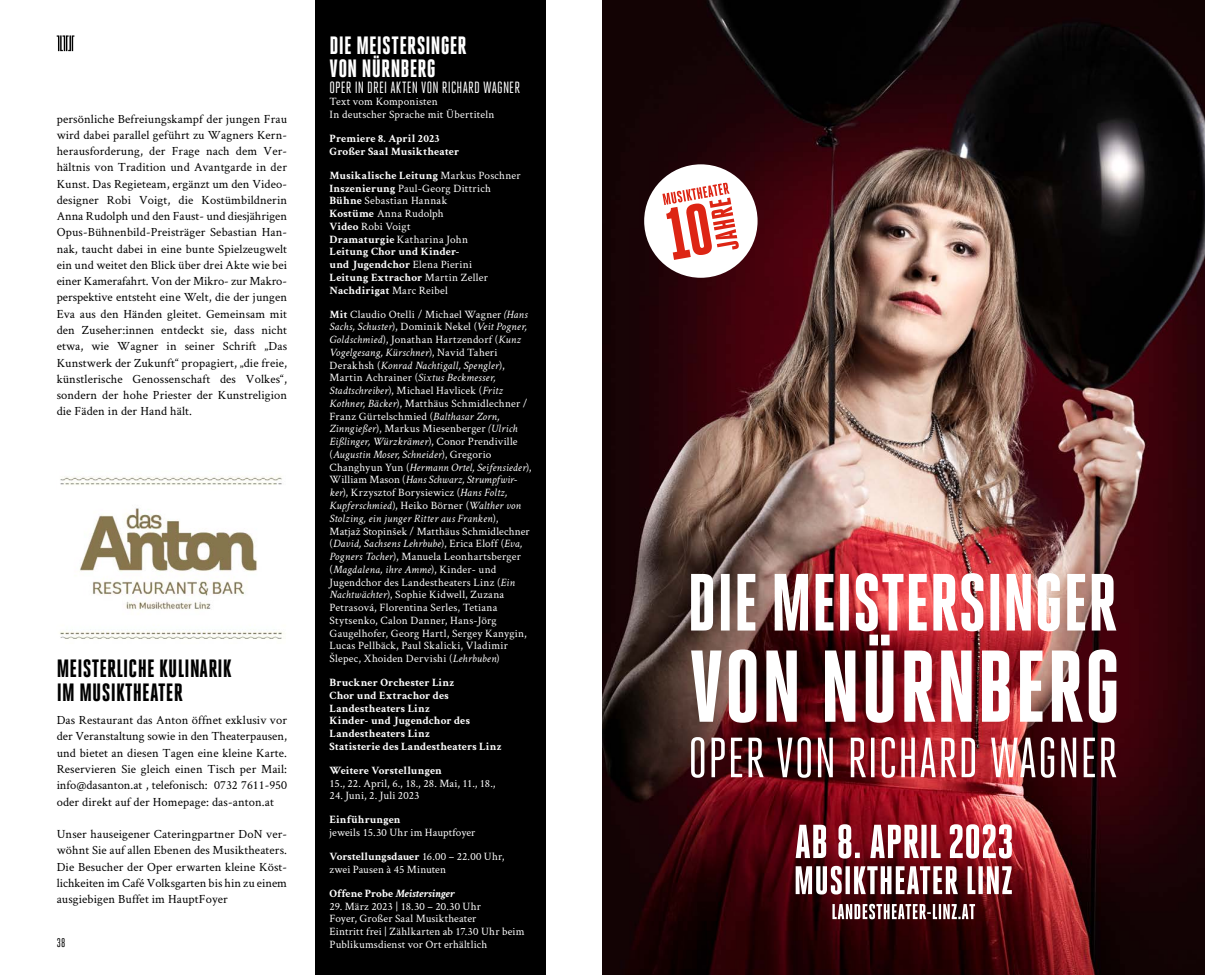
<style>
.page{position:relative;width:1205px;height:975px;background:#fff}
.page>*{position:absolute;margin:0;border:0;box-sizing:border-box;transform-origin:0 0}
.FOYER5_FLIESSTEXT{font:800 25px/23.8px "Heroic Condensed";letter-spacing:.01em;color:#000}
.FOYER5_KASTEN_Stückt{font:800 25px/22.5px "Heroic Condensed";letter-spacing:.01em;color:#fff}
.FOYER5_KASTEN_Stückt-2{font:16.25px "Heroic Condensed";letter-spacing:.01em;color:#fff}
.FOYER5_FLIESSTEXT-2{font:12.5px/16.2px "Crimson Text";letter-spacing:.01em;color:#000;text-align:justify}
.t1{font:12.5px "Heroic Condensed";color:#000}
.Fliesstext{font:11.25px/12.8px "Crimson Text";letter-spacing:.02em;color:#fff}
.Fliesstext-2{font:700 11.25px/12.8px "Crimson Text";letter-spacing:.01em;color:#fff}
.Fliesstext-3{font:11.25px "Crimson Text";color:#fff}
.Fliesstext-4{font:italic 700 11.25px "Crimson Text";letter-spacing:.005em;color:#fff}
.s1{font-weight:400}
.s2{font-weight:700}
.s3{font-style:italic}
.s4{font-style:normal}
</style>
<div class="page">
<img style="left:602px;top:0;width:603px;height:974px">
<div style="left:315px;top:0;width:231px;height:974px;background:#000"></div>
<img style="left:691px;top:737px;width:425px;height:40px">
<img style="left:691px;top:573px;width:425px;height:149px">
<svg style="left:795px;top:824px;width:217px;height:34px"></svg>
<svg style="left:832px;top:903px;width:143px;height:16px"></svg>
<svg style="left:795px;top:865px;width:217px;height:29px"></svg>
<div style="left:644px;top:164px;width:113px;height:114px;background:#fff;border-radius:50%"></div>
<svg style="left:662px;top:182px;width:77px;height:78px"></svg>
<img style="left:60px;top:476px;width:222px;height:163px">
<svg style="left:57px;top:35px;width:17px;height:16px"></svg>
<p class="FOYER5_KASTEN_Stückt" style="left:330px;top:34px;width:138px">DIE MEISTERSINGER<br>VON NÜRNBERG</p>
<p class="FOYER5_KASTEN_Stückt-2" style="left:330px;top:79px;width:192px">OPER IN DREI AKTEN VON RICHARD WAGNER</p>
<p class="Fliesstext" style="left:330px;top:95px;width:110px">Text vom Komponisten</p>
<p class="Fliesstext" style="left:330px;top:108px;width:166px">In deutscher Sprache mit Übertiteln</p>
<p class="Fliesstext-2" style="left:330px;top:132px;width:111px">Premiere 8. April 2023</p>
<p class="Fliesstext-2" style="left:330px;top:144px;width:131px">Großer Saal Musiktheater</p>
<p class="Fliesstext-2" style="left:330px;top:168px;width:192px">Musikalische Leitung <span class="s1">Markus Poschner</span></p>
<p class="Fliesstext" style="left:330px;top:181px;width:163px"><span class="s2">Inszenierung</span> Paul-Georg Dittrich</p>
<p class="Fliesstext" style="left:330px;top:194px;width:119px"><span class="s2">Bühne</span> Sebastian Hannak</p>
<p class="Fliesstext" style="left:330px;top:207px;width:116px"><span class="s2">Kostüme</span> Anna Rudolph</p>
<p class="Fliesstext" style="left:330px;top:219px;width:82px"><span class="s2">Video</span> Robi Voigt</p>
<p class="Fliesstext" style="left:330px;top:232px;width:140px"><span class="s2">Dramaturgie</span> Katharina John</p>
<p class="Fliesstext-2" style="left:330px;top:245px;width:144px">Leitung Chor und Kinder&shy;und Jugendchor <span class="s1">Elena Pierini</span></p>
<p class="Fliesstext-2" style="left:330px;top:270px;width:160px">Leitung Extrachor <span class="s1">Martin Zeller</span></p>
<p class="Fliesstext-2" style="left:330px;top:283px;width:120px">Nachdirigat <span class="s1">Marc Reibel</span></p>
<p class="Fliesstext" style="left:330px;top:307px;width:203px"><span class="s2">Mit</span> Claudio Otelli / Michael Wagner <span class="s3">(Hans Sachs, Schuster</span>), Dominik Nekel (<span class="s3">Veit Pogner, Goldschmied</span>), Jonathan Hartzendorf (<span class="s3">Kunz Vogelgesang, Kürschner</span>), Navid Taheri Derakhsh (<span class="s3">Konrad Nachtigall, Spengler</span>), Martin Achrainer (<span class="s3">Sixtus Beckmesser, Stadtschreiber</span>), Michael Havlicek (<span class="s3">Fritz Kothner, Bäcker</span>), Matthäus Schmidlechner / Franz Gürtelschmied (<span class="s3">Balthasar Zorn, Zinngießer</span>), Markus Miesenberger <span class="s3">(Ulrich Eißlinger, Würzkrämer</span>), Conor Prendiville (<span class="s3">Augustin Moser, Schneider</span>), Gregorio Changhyun Yun (<span class="s3">Hermann Ortel, Seifensieder</span>), William Mason (<span class="s3">Hans Schwarz, Strumpfwir&shy;ker</span>), Krzysztof Borysiewicz (<span class="s3">Hans Foltz, Kupferschmied</span>), Heiko Börner (<span class="s3">Walther von Stolzing, ein junger Ritter aus Franken</span>), Matjaž Stopinšek / Matthäus Schmidlechner (<span class="s3">David, Sachsens Lehrbube</span>), Erica Eloff (<span class="s3">Eva, Pogners Tocher</span>), Manuela Leonhartsberger (<span class="s3">Magdalena, ihre Amme</span>), Kinder- und Jugendchor des Landestheaters Linz (<span class="s3">Ein Nachtwächter</span>), Sophie Kidwell, Zuzana Petrasová, Florentina Serles, Tetiana Stytsenko, Calon Danner, Hans-Jörg Gaugelhofer, Georg Hartl, Sergey Kanygin, Lucas Pellbäck, Paul Skalicki, Vladimir Šlepec, Xhoiden Dervishi (<span class="s3">Lehrbuben</span>)</p>
<p class="Fliesstext-2" style="left:330px;top:675px;width:126px">Bruckner Orchester Linz</p>
<p class="Fliesstext-2" style="left:330px;top:688px;width:121px">Chor und Extrachor des</p>
<p class="Fliesstext-2" style="left:330px;top:701px;width:102px">Landestheaters Linz</p>
<p class="Fliesstext-2" style="left:330px;top:714px;width:142px">Kinder- und Jugendchor des</p>
<p class="Fliesstext-2" style="left:330px;top:726px;width:102px">Landestheaters Linz</p>
<p class="Fliesstext-2" style="left:330px;top:739px;width:173px">Statisterie des Landestheaters Linz</p>
<p class="Fliesstext-2" style="left:330px;top:763px;width:114px">Weitere Vorstellungen</p>
<p class="Fliesstext-3" style="left:330px;top:775px;width:167px">15., 22. April, 6., 18., 28. Mai, 11., 18.,</p>
<p class="Fliesstext" style="left:330px;top:789px;width:91px">24. Juni, 2. Juli 2023</p>
<p class="Fliesstext" style="left:330px;top:813px;width:147px"><span class="s2">Einführungen<br></span>jeweils 15.30 Uhr im Hauptfoyer</p>
<p class="Fliesstext-2" style="left:330px;top:849px;width:176px">Vorstellungsdauer <span class="s1">16.00 – 22.00 Uhr,</span></p>
<p class="Fliesstext" style="left:330px;top:862px;width:118px">zwei Pausen à 45 Minuten</p>
<p class="Fliesstext-4" style="left:330px;top:886px;width:127px"><span class="s4">Offene Probe</span> Meistersinger</p>
<p class="Fliesstext" style="left:330px;top:899px;width:153px">29. März 2023 | 18.30 – 20.30 Uhr<br>Foyer, Großer Saal Musiktheater</p>
<p class="Fliesstext" style="left:330px;top:924px;width:196px">Eintritt frei | Zählkarten ab 17.30 Uhr beim</p>
<p class="FOYER5_FLIESSTEXT-2" style="left:57px;top:110px;width:232px">persönliche Befreiungskampf der jungen Frau wird dabei parallel geführt zu Wagners Kern&shy;herausforderung, der Frage nach dem Ver&shy;hältnis von Tradition und Avantgarde in der Kunst. Das Regieteam, ergänzt um den Video&shy;designer Robi Voigt, die Kostümbildnerin Anna Rudolph und den Faust- und diesjährigen Opus-Bühnenbild-Preisträger Sebastian Han&shy;nak, taucht dabei in eine bunte Spielzeugwelt ein und weitet den Blick über drei Akte wie bei einer Kamerafahrt. Von der Mikro- zur Makro&shy;perspektive entsteht eine Welt, die der jungen Eva aus den Händen gleitet. Gemeinsam mit den Zuseher:innen entdeckt sie, dass nicht etwa, wie Wagner in seiner Schrift „Das Kunstwerk der Zukunft“ propagiert, „die freie, künstlerische Genossenschaft des Volkes“, sondern der hohe Priester der Kunstreligion die Fäden in der Hand hält.</p>
<p class="FOYER5_FLIESSTEXT" style="left:57px;top:656px;width:177px">MEISTERLICHE KULINARIK<br>IM MUSIKTHEATER</p>
<p class="FOYER5_FLIESSTEXT-2" style="left:57px;top:711px;width:232px">Das Restaurant das Anton öffnet exklusiv vor der Veranstaltung sowie in den Theaterpausen, und bietet an diesen Tagen eine kleine Karte.<br>Reservieren Sie gleich einen Tisch per Mail: info@dasanton.at , telefonisch: 0732 7611-950 oder direkt auf der Homepage: das-anton.at</p>
<p class="FOYER5_FLIESSTEXT-2" style="left:57px;top:825px;width:232px">Unser hauseigener Cateringpartner DoN ver&shy;wöhnt Sie auf allen Ebenen des Musiktheaters.</p>
<p class="FOYER5_FLIESSTEXT-2" style="left:57px;top:857px;width:232px">Die Besucher der Oper erwarten kleine Köst&shy;lichkeiten im Café Volksgarten bis hin zu einem ausgiebigen Buffet im HauptFoyer</p>
<p class="t1" style="left:57px;top:935px;width:10px">38</p>
<p class="Fliesstext" style="left:330px;top:937px;width:159px">Publikumsdienst vor Ort erhältlich</p>
</div>
